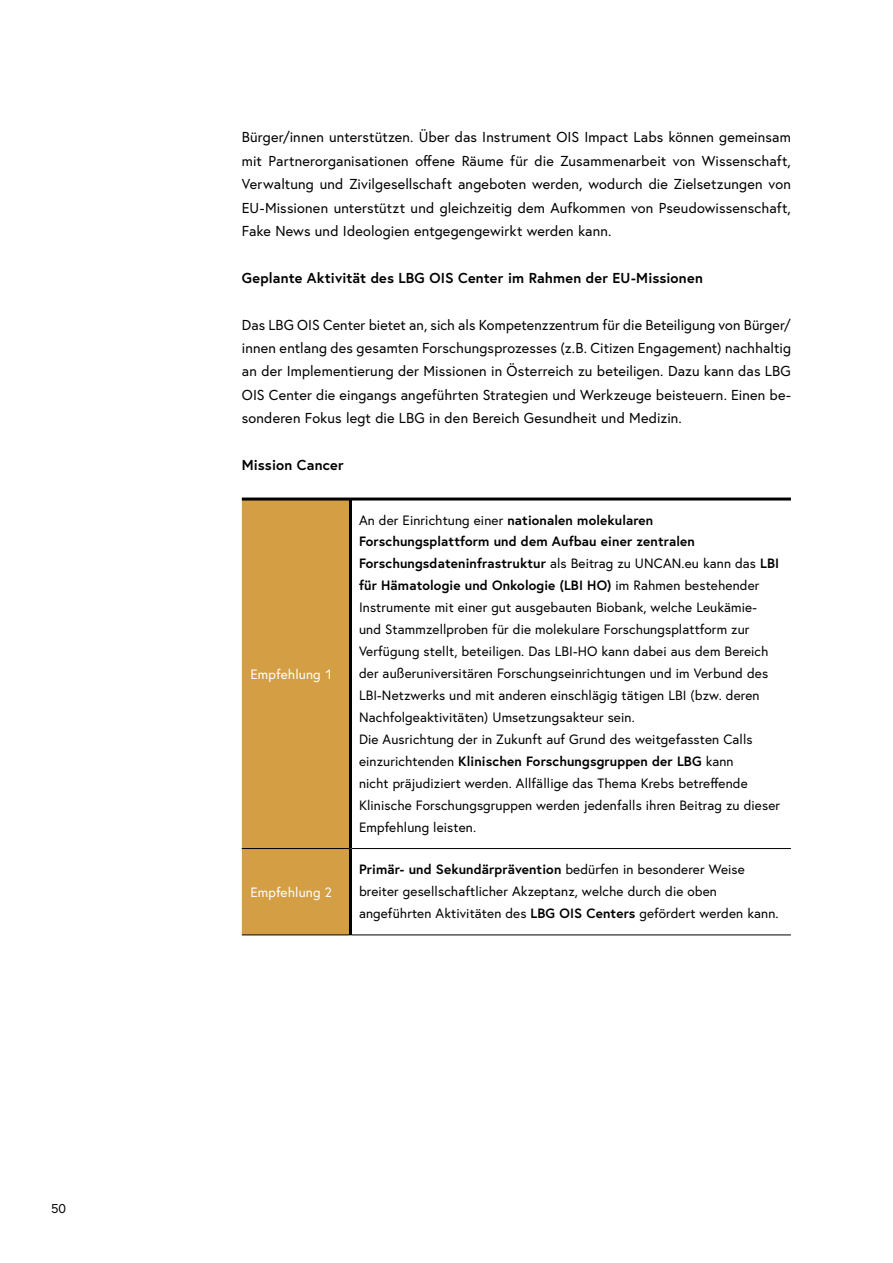
<style>
.page{position:relative;width:893px;height:1263px;background:#fff}
.page>*{position:absolute;margin:0;border:0;box-sizing:border-box;transform-origin:0 0}
.p_Abstand_danach{font:14.4px/23.4px "Europa Austria";letter-spacing:.01em;color:#000;text-align:justify}
.h3_ohne_Num_9_6_bold_5_5{font:700 14.4px "Europa Austria";letter-spacing:.01em;color:#000}
.td_Tabellentext{font:13.5px/21.9px "Europa Austria";letter-spacing:.01em;color:#000}
.td_Tabellentext-2{font:13.5px "Europa Austria";letter-spacing:.01em;color:#fff}
.t1{font:12.75px "Europa Austria";color:#000}
.s1{font-weight:700}
</style>
<div class="page">
<div style="left:242px;top:500px;width:107px;height:434px;background:#d49e45"></div>
<hr style="left:242px;top:497px;width:107px;height:3px;background:#000">
<hr style="left:352px;top:497px;width:439px;height:3px;background:#000">
<hr style="left:242px;top:848px;width:107px;height:1px;background:#000">
<hr style="left:352px;top:848px;width:439px;height:1px;background:#000">
<hr style="left:242px;top:934px;width:107px;height:1px;background:#000">
<hr style="left:352px;top:934px;width:439px;height:1px;background:#000">
<hr style="left:349px;top:497px;width:3px;height:351px;background:#000">
<hr style="left:349px;top:848px;width:3px;height:87px;background:#000">
<p class="t1" style="left:51px;top:1200px;width:17px">50</p>
<p class="p_Abstand_danach" style="left:242px;top:125px;width:551px">Bürger/innen unterstützen. Über das Instrument OIS Impact Labs können gemeinsam mit Partnerorganisationen offene Räume für die Zusammenarbeit von Wissenschaft, Verwaltung und Zivilgesellschaft angeboten werden, wodurch die Zielsetzungen von EU-Missionen unterstützt und gleichzeitig dem Aufkommen von Pseudowissenschaft, Fake News und Ideologien entgegengewirkt werden kann.</p>
<h3 class="h3_ohne_Num_9_6_bold_5_5" style="left:242px;top:268px;width:462px">Geplante Aktivität des LBG OIS Center im Rahmen der EU-Missionen</h3>
<p class="p_Abstand_danach" style="left:242px;top:313px;width:551px">Das LBG OIS Center bietet an, sich als Kompetenzzentrum für die Beteiligung von Bürger/ innen entlang des gesamten Forschungsprozesses (z.B. Citizen Engagement) nachhaltig an der Implementierung der Missionen in Österreich zu beteiligen. Dazu kann das LBG OIS Center die eingangs angeführten Strategien und Werkzeuge beisteuern. Einen be&shy;sonderen Fokus legt die LBG in den Bereich Gesundheit und Medizin.</p>
<h3 class="h3_ohne_Num_9_6_bold_5_5" style="left:242px;top:455px;width:103px">Mission Cancer</h3>
<p class="td_Tabellentext-2" style="left:250px;top:666px;width:84px">Empfehlung 1</p>
<p class="td_Tabellentext-2" style="left:250px;top:884px;width:84px">Empfehlung 2</p>
<p class="td_Tabellentext" style="left:359px;top:509px;width:422px">An der Einrichtung einer <span class="s1">nationalen molekularen Forschungsplattform und dem Aufbau einer zentralen Forschungsdateninfrastruktur</span> als Beitrag zu UNCAN.eu kann das <span class="s1">LBI für Hämatologie und Onkologie (LBI HO)</span> im Rahmen bestehender Instrumente mit einer gut ausgebauten Biobank, welche Leukämie&shy;und Stammzellproben für die molekulare Forschungsplattform zur Verfügung stellt, beteiligen. Das LBI-HO kann dabei aus dem Bereich der außeruniversitären Forschungseinrichtungen und im Verbund des LBI-Netzwerks und mit anderen einschlägig tätigen LBI (bzw. deren Nachfolgeaktivitäten) Umsetzungsakteur sein.</p>
<p class="td_Tabellentext" style="left:359px;top:728px;width:423px">Die Ausrichtung der in Zukunft auf Grund des weitgefassten Calls einzurichtenden <span class="s1">Klinischen Forschungsgruppen der LBG</span> kann<br>nicht präjudiziert werden. Allfällige das Thema Krebs betreffende Klinische Forschungsgruppen werden jedenfalls ihren Beitrag zu dieser Empfehlung leisten.</p>
<p class="td_Tabellentext" style="left:359px;top:858px;width:421px"><span class="s1">Primär- und Sekundärprävention</span> bedürfen in besonderer Weise breiter gesellschaftlicher Akzeptanz, welche durch die oben angeführten Aktivitäten des <span class="s1">LBG OIS Centers</span> gefördert werden kann.</p>
</div>
